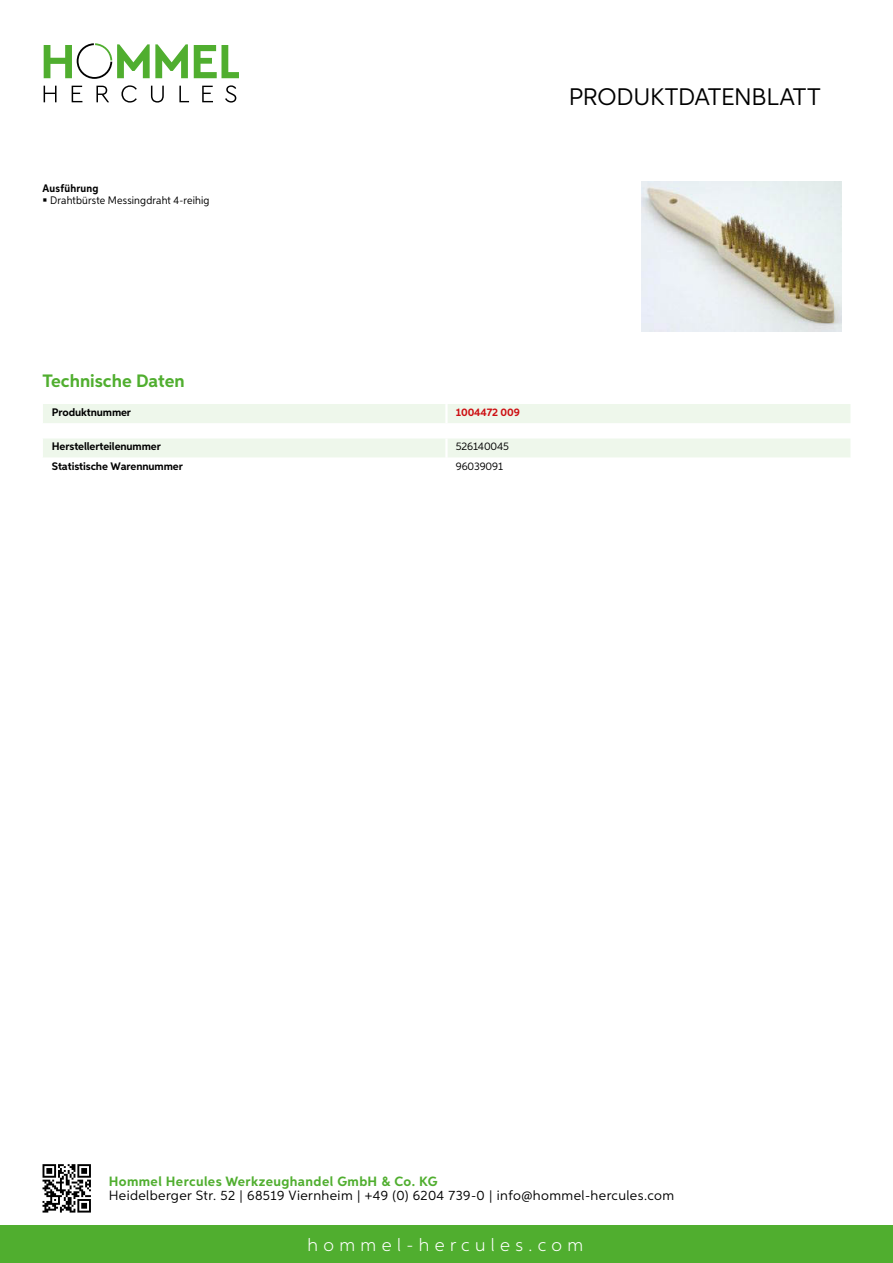
<style>
.page{position:relative;width:893px;height:1263px;background:#fff}
.page>*{position:absolute;margin:0;border:0;box-sizing:border-box;transform-origin:0 0}
.t1{font:24px "Aspira";letter-spacing:-.01em;color:#000}
.t2{font:300 18px "Aspira";letter-spacing:.3em;color:#fff}
.t3{font:700 18px "Aspira";color:#50ae2f}
.t4{font:13.5px "Aspira";letter-spacing:.03em;color:#000}
.t5{font:700 13.5px "Aspira";letter-spacing:.03em;color:#50ae2f}
.t6{font:700 10.95px "Aspira";letter-spacing:-.01em;color:#000}
.t7{font:10.95px "Aspira Nar";letter-spacing:.015em;color:#000}
.t8{font:10.95px "Aspira";letter-spacing:-.01em;color:#000}
.t9{font:700 10.95px "Aspira";letter-spacing:-.01em;color:#cd1013}
.t10{font:700 10.95px "Aspira Nar";letter-spacing:.02em;color:#000}
</style>
<div class="page">
<div style="left:0;top:1226px;width:893px;height:37px;background:#50ae2f"></div>
<svg style="left:43px;top:1164px;width:48px;height:48px"></svg>
<svg style="left:194px;top:45px;width:45px;height:33px"></svg>
<svg style="left:44px;top:43px;width:144px;height:36px"></svg>
<svg style="left:44px;top:86px;width:13px;height:16px"></svg>
<svg style="left:72px;top:86px;width:10px;height:16px"></svg>
<svg style="left:96px;top:86px;width:13px;height:16px"></svg>
<svg style="left:121px;top:85px;width:16px;height:18px"></svg>
<svg style="left:151px;top:86px;width:13px;height:17px"></svg>
<svg style="left:179px;top:86px;width:10px;height:16px"></svg>
<svg style="left:202px;top:86px;width:11px;height:16px"></svg>
<svg style="left:225px;top:85px;width:11px;height:18px"></svg>
<div style="left:43px;top:404px;width:807px;height:19px;background:#eef7eb"></div>
<hr style="left:445px;top:404px;width:3px;height:19px;background:#fff">
<div style="left:43px;top:439px;width:807px;height:18px;background:#eef7eb"></div>
<img style="left:641px;top:181px;width:201px;height:150px">
<p class="t10" style="left:43px;top:181px;width:58px">Ausführung</p>
<p class="t7" style="left:50px;top:194px;width:161px">Drahtbürste Messingdraht 4-reihig</p>
<h1 class="t1" style="left:569px;top:82px;width:253px">Produktdatenblatt</h1>
<h2 class="t3" style="left:43px;top:370px;width:144px">Technische Daten</h2>
<p class="t6" style="left:52px;top:405px;width:81px">Produktnummer</p>
<p class="t9" style="left:456px;top:405px;width:66px">1004472 009</p>
<p class="t6" style="left:52px;top:440px;width:111px">Herstellerteilenummer</p>
<p class="t8" style="left:456px;top:440px;width:55px">526140045</p>
<p class="t6" style="left:52px;top:459px;width:132px">Statistische Warennummer</p>
<p class="t8" style="left:456px;top:459px;width:49px">96039091</p>
<p class="t5" style="left:109px;top:1172px;width:330px">Hommel Hercules Werkzeughandel GmbH &amp; Co. KG</p>
<p class="t4" style="left:109px;top:1187px;width:567px">Heidelberger Str. 52 | 68519 Viernheim | +49 (0) 6204 739-0 | info@hommel-hercules.com</p>
<h2 class="t2" style="left:307px;top:1234px;width:277px">hommel-hercules.com</h2>
</div>
